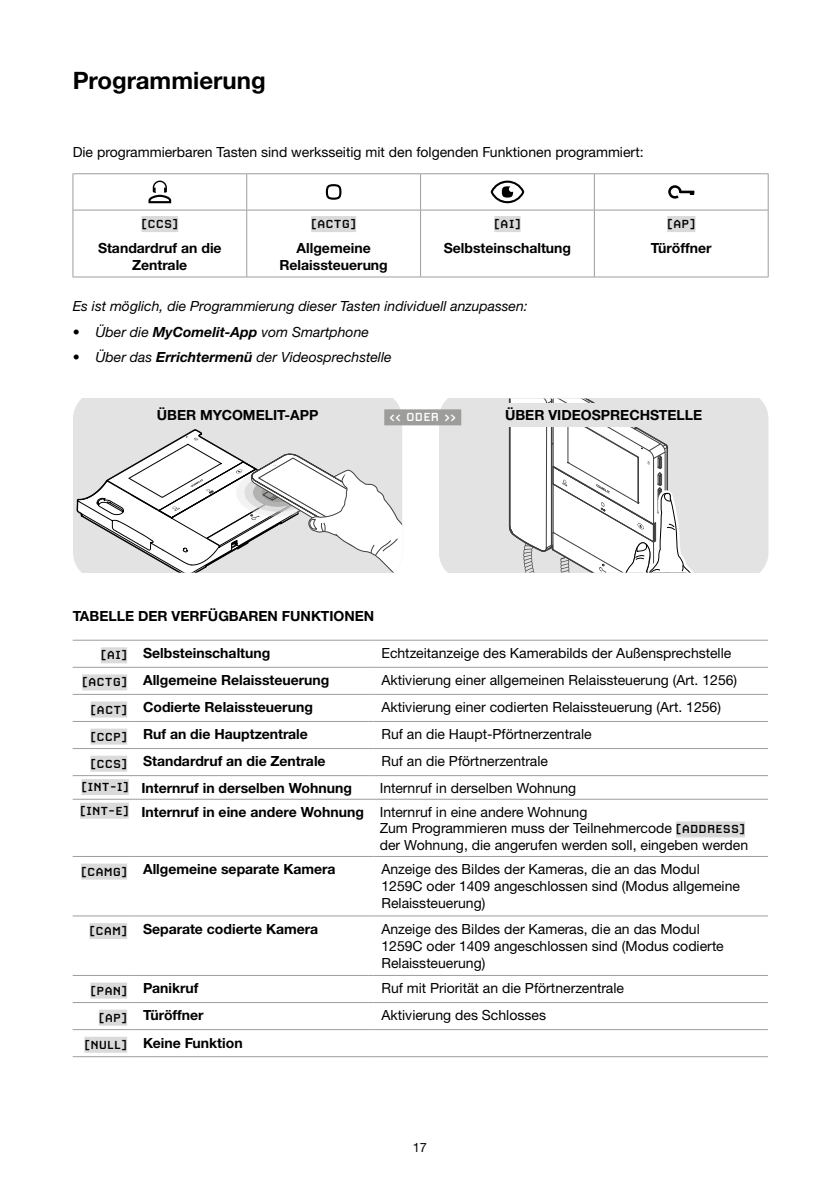
<style>
.page{position:relative;width:840px;height:1191px;background:#fff}
.page>*{position:absolute;margin:0;border:0;box-sizing:border-box;transform-origin:0 0}
.t1{font:700 24px "Helvetica Neue LTW1 G";color:#000}
.t2{font:14px/16.8px "Helvetica Neue LTW1 G";color:#000}
.t3{font:700 14px/16.8px "Helvetica Neue LTW1 G";color:#000;text-align:center}
.t4{font:italic 14px "Helvetica Neue LTW1 G";color:#000}
.t5{font:700 14px "Carbon";color:#000}
.t6{font:700 14px "Carbon";color:#fff}
.t7{font:12.8px "Helvetica Neue LTW1 G";color:#000}
.s1{font-style:normal}
.s2{font-weight:700}
.s3{font-family:"Carbon"}
.s4{font-family:"Carbon";font-weight:700}
</style>
<div class="page">
<hr style="left:246px;top:174px;width:1px;height:36px;background:#9d9d9c">
<hr style="left:420px;top:174px;width:1px;height:36px;background:#9d9d9c">
<hr style="left:593px;top:174px;width:1px;height:36px;background:#9d9d9c">
<hr style="left:246px;top:210px;width:1px;height:67px;background:#9d9d9c">
<hr style="left:420px;top:210px;width:1px;height:67px;background:#9d9d9c">
<hr style="left:593px;top:210px;width:1px;height:67px;background:#9d9d9c">
<hr style="left:73px;top:210px;width:173px;height:1px;background:#9d9d9c">
<hr style="left:246px;top:210px;width:174px;height:1px;background:#9d9d9c">
<hr style="left:420px;top:210px;width:174px;height:1px;background:#9d9d9c">
<hr style="left:594px;top:210px;width:173px;height:1px;background:#9d9d9c">
<hr style="left:73px;top:173px;width:173px;height:1px;background:#9d9d9c">
<hr style="left:246px;top:173px;width:174px;height:1px;background:#9d9d9c">
<hr style="left:420px;top:173px;width:174px;height:1px;background:#9d9d9c">
<hr style="left:594px;top:173px;width:174px;height:1px;background:#9d9d9c">
<hr style="left:73px;top:277px;width:173px;height:1px;background:#9d9d9c">
<hr style="left:246px;top:277px;width:174px;height:1px;background:#9d9d9c">
<hr style="left:420px;top:277px;width:174px;height:1px;background:#9d9d9c">
<hr style="left:594px;top:277px;width:174px;height:1px;background:#9d9d9c">
<hr style="left:73px;top:174px;width:1px;height:36px;background:#9d9d9c">
<hr style="left:767px;top:174px;width:1px;height:36px;background:#9d9d9c">
<hr style="left:73px;top:210px;width:1px;height:67px;background:#9d9d9c">
<hr style="left:767px;top:210px;width:1px;height:67px;background:#9d9d9c">
<svg style="left:148px;top:181px;width:23px;height:22px"></svg>
<svg style="left:325px;top:184px;width:16px;height:16px"></svg>
<svg style="left:490px;top:181px;width:34px;height:22px"></svg>
<svg style="left:668px;top:185px;width:26px;height:14px"></svg>
<div style="left:141px;top:216px;width:37px;height:16px;background:#dadada"></div>
<div style="left:311px;top:216px;width:45px;height:16px;background:#dadada"></div>
<div style="left:494px;top:216px;width:26px;height:16px;background:#dadada"></div>
<div style="left:666px;top:216px;width:29px;height:16px;background:#dadada"></div>
<div style="left:439px;top:398px;width:328px;height:174px;background:#e3e3e3"></div>
<svg style="left:508px;top:398px;width:197px;height:175px"></svg>
<svg style="left:76px;top:398px;width:326px;height:174px"></svg>
<div style="left:461px;top:403px;width:284px;height:24px;background:#e3e3e3"></div>
<div style="left:384px;top:409px;width:77px;height:16px;background:#9d9d9c"></div>
<hr style="left:73px;top:667px;width:62px;height:1px;background:#9d9d9c">
<hr style="left:135px;top:667px;width:238px;height:1px;background:#9d9d9c">
<hr style="left:373px;top:667px;width:394px;height:1px;background:#9d9d9c">
<hr style="left:73px;top:694px;width:62px;height:1px;background:#9d9d9c">
<hr style="left:135px;top:694px;width:238px;height:1px;background:#9d9d9c">
<hr style="left:373px;top:694px;width:394px;height:1px;background:#9d9d9c">
<hr style="left:73px;top:721px;width:62px;height:1px;background:#9d9d9c">
<hr style="left:135px;top:721px;width:238px;height:1px;background:#9d9d9c">
<hr style="left:373px;top:721px;width:394px;height:1px;background:#9d9d9c">
<hr style="left:73px;top:748px;width:62px;height:1px;background:#9d9d9c">
<hr style="left:135px;top:748px;width:238px;height:1px;background:#9d9d9c">
<hr style="left:373px;top:748px;width:394px;height:1px;background:#9d9d9c">
<hr style="left:73px;top:915px;width:62px;height:1px;background:#9d9d9c">
<hr style="left:135px;top:915px;width:238px;height:1px;background:#9d9d9c">
<hr style="left:373px;top:915px;width:394px;height:1px;background:#9d9d9c">
<hr style="left:73px;top:975px;width:62px;height:1px;background:#9d9d9c">
<hr style="left:135px;top:975px;width:238px;height:1px;background:#9d9d9c">
<hr style="left:373px;top:975px;width:394px;height:1px;background:#9d9d9c">
<hr style="left:73px;top:1002px;width:62px;height:1px;background:#9d9d9c">
<hr style="left:135px;top:1002px;width:238px;height:1px;background:#9d9d9c">
<hr style="left:373px;top:1002px;width:394px;height:1px;background:#9d9d9c">
<hr style="left:73px;top:1029px;width:62px;height:1px;background:#9d9d9c">
<hr style="left:135px;top:1029px;width:238px;height:1px;background:#9d9d9c">
<hr style="left:373px;top:1029px;width:394px;height:1px;background:#9d9d9c">
<hr style="left:73px;top:640px;width:62px;height:1px;background:#9d9d9c">
<hr style="left:135px;top:640px;width:238px;height:1px;background:#9d9d9c">
<hr style="left:373px;top:640px;width:394px;height:1px;background:#9d9d9c">
<hr style="left:73px;top:1056px;width:62px;height:1px;background:#9d9d9c">
<hr style="left:135px;top:1056px;width:238px;height:1px;background:#9d9d9c">
<hr style="left:373px;top:1056px;width:394px;height:1px;background:#9d9d9c">
<hr style="left:73px;top:775px;width:62px;height:1px;background:#9d9d9c">
<hr style="left:135px;top:775px;width:238px;height:1px;background:#9d9d9c">
<hr style="left:373px;top:775px;width:394px;height:1px;background:#9d9d9c">
<hr style="left:73px;top:799px;width:62px;height:1px;background:#9d9d9c">
<hr style="left:135px;top:799px;width:238px;height:1px;background:#9d9d9c">
<hr style="left:373px;top:799px;width:394px;height:1px;background:#9d9d9c">
<hr style="left:73px;top:856px;width:62px;height:1px;background:#9d9d9c">
<hr style="left:135px;top:856px;width:238px;height:1px;background:#9d9d9c">
<hr style="left:373px;top:856px;width:394px;height:1px;background:#9d9d9c">
<div style="left:101px;top:647px;width:26px;height:16px;background:#dadada"></div>
<div style="left:82px;top:674px;width:45px;height:16px;background:#dadada"></div>
<div style="left:91px;top:701px;width:36px;height:16px;background:#dadada"></div>
<div style="left:90px;top:728px;width:37px;height:16px;background:#dadada"></div>
<div style="left:90px;top:755px;width:37px;height:16px;background:#dadada"></div>
<div style="left:81px;top:779px;width:48px;height:16px;background:#dadada"></div>
<div style="left:80px;top:802px;width:49px;height:16px;background:#dadada"></div>
<div style="left:675px;top:821px;width:69px;height:16px;background:#dadada"></div>
<div style="left:81px;top:863px;width:46px;height:16px;background:#dadada"></div>
<div style="left:89px;top:923px;width:38px;height:16px;background:#dadada"></div>
<div style="left:90px;top:982px;width:37px;height:16px;background:#dadada"></div>
<div style="left:99px;top:1009px;width:28px;height:16px;background:#dadada"></div>
<div style="left:84px;top:1036px;width:43px;height:16px;background:#dadada"></div>
<h1 class="t1" style="left:73px;top:66px;width:194px">Programmierung</h1>
<p class="t2" style="left:73px;top:143px;width:572px">Die programmierbaren Tasten sind werksseitig mit den folgenden Funktionen programmiert:</p>
<p class="t5" style="left:141px;top:217px;width:38px">[CCS]</p>
<p class="t3" style="left:98px;top:240px;width:125px">Standardruf an die<br>Zentrale</p>
<p class="t5" style="left:311px;top:217px;width:46px">[ACTG]</p>
<p class="t3" style="left:279px;top:240px;width:110px">Allgemeine<br>Relaissteuerung</p>
<p class="t5" style="left:494px;top:217px;width:28px">[AI]</p>
<p class="t3" style="left:443px;top:240px;width:129px">Selbsteinschaltung</p>
<p class="t4" style="left:73px;top:298px;width:456px">Es ist möglich, die Programmierung dieser Tasten individuell anzupassen:</p>
<p class="t4" style="left:73px;top:323px;width:298px"><span class="s1">•</span> Über die <span class="s2">MyComelit-App</span> vom Smartphone</p>
<p class="t4" style="left:73px;top:348px;width:320px"><span class="s1">•</span> Über das <span class="s2">Errichtermenü</span> der Videosprechstelle</p>
<p class="t5" style="left:666px;top:217px;width:30px">[AP]</p>
<p class="t3" style="left:650px;top:240px;width:62px">Türöffner</p>
<p class="t3" style="left:157px;top:406px;width:163px">ÜBER MYCOMELIT-APP</p>
<p class="t6" style="left:389px;top:410px;width:69px">&lt;&lt; ODER &gt;&gt;</p>
<p class="t3" style="left:505px;top:406px;width:198px">ÜBER VIDEOSPRECHSTELLE</p>
<p class="t3" style="left:73px;top:607px;width:303px">TABELLE DER VERFÜGBAREN FUNKTIONEN</p>
<p class="t3" style="left:101px;top:644px;width:171px"><span class="s3">[AI]</span> Selbsteinschaltung</p>
<p class="t2" style="left:381px;top:644px;width:351px">Echtzeitanzeige des Kamerabilds der Außensprechstelle</p>
<p class="t3" style="left:82px;top:672px;width:249px"><span class="s3">[ACTG]</span> Allgemeine Relaissteuerung</p>
<p class="t2" style="left:381px;top:672px;width:357px">Aktivierung einer allgemeinen Relaissteuerung (Art. 1256)</p>
<p class="t3" style="left:91px;top:699px;width:224px"><span class="s3">[ACT]</span> Codierte Relaissteuerung</p>
<p class="t2" style="left:381px;top:699px;width:341px">Aktivierung einer codierten Relaissteuerung (Art. 1256)</p>
<p class="t3" style="left:90px;top:726px;width:219px"><span class="s3">[CCP]</span> Ruf an die Hauptzentrale</p>
<p class="t2" style="left:381px;top:726px;width:211px">Ruf an die Haupt-Pförtnerzentrale</p>
<p class="t3" style="left:90px;top:753px;width:237px"><span class="s3">[CCS]</span> Standardruf an die Zentrale</p>
<p class="t2" style="left:381px;top:753px;width:168px">Ruf an die Pförtnerzentrale</p>
<p class="t3" style="left:81px;top:779px;width:272px"><span class="s3">[INT-I]</span> Internruf in derselben Wohnung</p>
<p class="t2" style="left:80px;top:776px;width:508px;line-height:23.6px;text-indent:299px">Internruf in derselben Wohnung <span class="s4">[INT-E]</span> <span class="s2">Internruf in eine andere Wohnung</span> Internruf in eine andere Wohnung</p>
<p class="t2" style="left:379px;top:820px;width:370px">Zum Programmieren muss der Teilnehmercode <span class="s4">[ADDRESS] </span>der Wohnung, die angerufen werden soll, eingeben werden</p>
<p class="t3" style="left:81px;top:861px;width:256px"><span class="s3">[CAMG]</span> Allgemeine separate Kamera</p>
<p class="t2" style="left:381px;top:861px;width:360px">Anzeige des Bildes der Kameras, die an das Modul<br>1259C oder 1409 angeschlossen sind (Modus allgemeine<br>Relaissteuerung)</p>
<p class="t3" style="left:89px;top:920px;width:230px"><span class="s3">[CAM]</span> Separate codierte Kamera</p>
<p class="t2" style="left:381px;top:920px;width:343px">Anzeige des Bildes der Kameras, die an das Modul<br>1259C oder 1409 angeschlossen sind (Modus codierte<br>Relaissteuerung)</p>
<p class="t3" style="left:90px;top:980px;width:109px"><span class="s3">[PAN]</span> Panikruf</p>
<p class="t2" style="left:381px;top:980px;width:244px">Ruf mit Priorität an die Pförtnerzentrale</p>
<p class="t3" style="left:99px;top:1007px;width:106px"><span class="s3">[AP]</span> Türöffner</p>
<p class="t2" style="left:381px;top:1007px;width:166px">Aktivierung des Schlosses</p>
<p class="t3" style="left:84px;top:1034px;width:160px"><span class="s3">[NULL]</span> Keine Funktion</p>
<p class="t7" style="left:412px;top:1139px;width:16px">17</p>
</div>
